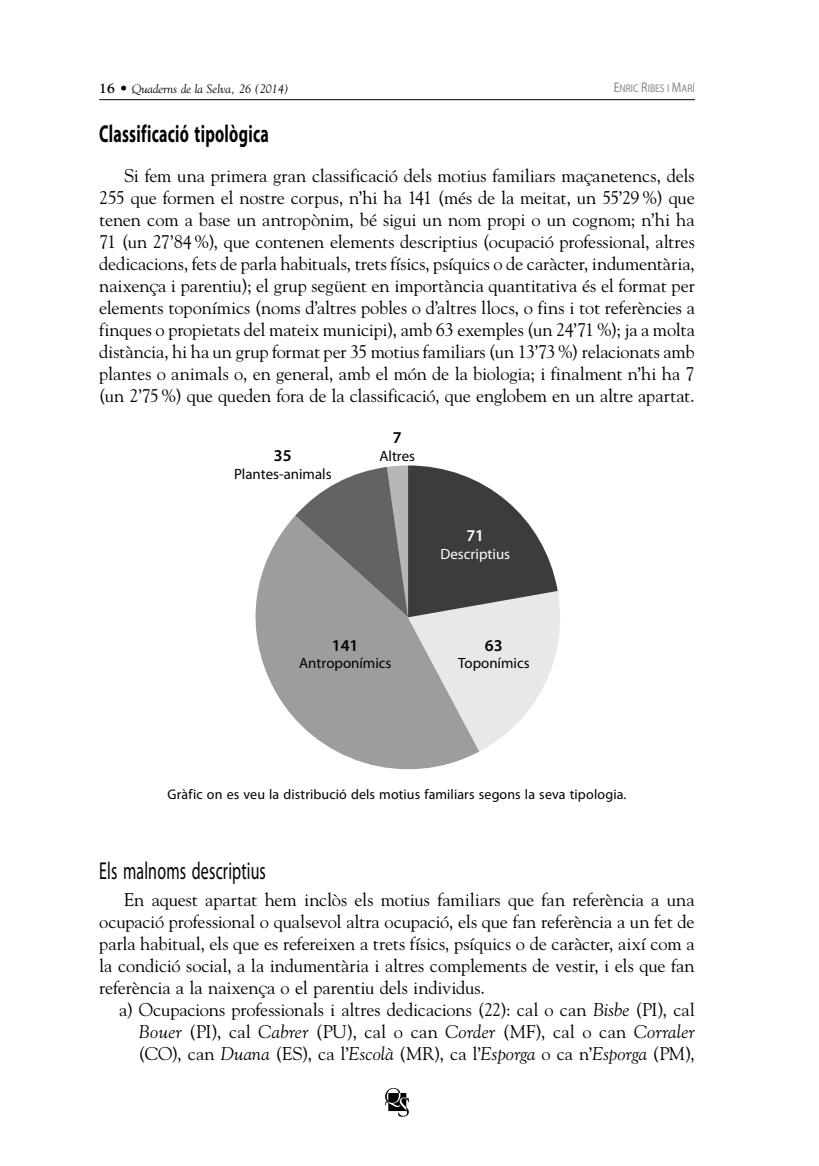
<style>
.page{position:relative;width:819px;height:1166px;background:#fff}
.page>*{position:absolute;margin:0;border:0;box-sizing:border-box;transform-origin:0 0}
.t1{font:700 24.5px "Myriad Pro";letter-spacing:.015em;color:#000;scale:.65 1}
.t2{font:24.5px "Myriad Pro";letter-spacing:.01em;color:#000;scale:.65 1}
.t3{font:18.38px/22.1px "Goudy Std";letter-spacing:-.005em;color:#000;text-align:justify}
.t4{font:600 16.62px "Myriad Pro";color:#000}
.t5{font:600 16.62px "Myriad Pro";color:#fff}
.t6{font:14.88px "Myriad Pro";color:#000}
.t7{font:14.88px "Myriad Pro";color:#fff}
.t8{font:14px "Myriad Pro";letter-spacing:.005em;color:#000}
.t9{font:italic 12.25px "Goudy Std";letter-spacing:-.005em;color:#000}
.t10{font:11.2px "Myriad Pro Regular SC800";color:#878787;scale:.85 1}
.s1{font-weight:700;font-style:normal;font-size:14px}
.s2{font-size:14px}
.s3{font-style:italic}
</style>
<div class="page">
<svg style="left:385px;top:1088px;width:24px;height:28px"></svg>
<hr style="left:99px;top:99px;width:595px;height:1px;background:#000">
<svg style="left:255px;top:516px;width:224px;height:253px;fill:#9d9d9c"></svg>
<svg style="left:295px;top:465px;width:265px;height:286px;background:#9e9e9e"></svg>
<p class="t9" style="left:99px;top:81px;width:191px"><span class="s1">16 •</span> Quaderns de la Selva, 26 (2014)</p>
<p class="t10" style="left:613px;top:82px;width:97px"><span class="s2">E</span>NRIC <span class="s2">R</span>IBES I <span class="s2">M</span>ARÍ</p>
<h1 class="t1" style="left:99px;top:118px;width:262px">Classificació tipològica</h1>
<p class="t3" style="left:99px;top:164px;width:597px;text-indent:25px">Si fem una primera gran classificació dels motius familiars maçanetencs, dels 255 que formen el nostre corpus, n’hi ha 141 (més de la meitat, un 55’29%) que tenen com a base un antropònim, bé sigui un nom propi o un cognom; n’hi ha 71 (un 27’84%), que contenen elements descriptius (ocupació professional, altres dedicacions, fets de parla habituals, trets físics, psíquics o de caràcter, indumentària, naixença i parentiu); el grup següent en importància quantitativa és el format per elements toponímics (noms d’altres pobles o d’altres llocs, o fins i tot referències a finques o propietats del mateix municipi), amb 63 exemples (un 24’71%); ja a molta distància, hi ha un grup format per 35 motius familiars (un 13’73%) relacionats amb plantes o animals o, en general, amb el món de la biologia; i finalment n’hi ha 7 (un 2’75%) que queden fora de la classificació, que englobem en un altre apartat.</p>
<p class="t4" style="left:274px;top:445px;width:19px">35</p>
<p class="t6" style="left:234px;top:465px;width:99px">Plantes-animals</p>
<p class="t4" style="left:393px;top:427px;width:10px">7</p>
<p class="t6" style="left:379px;top:446px;width:37px">Altres</p>
<p class="t5" style="left:466px;top:525px;width:19px">71</p>
<p class="t7" style="left:440px;top:545px;width:71px">Descriptius</p>
<p class="t4" style="left:332px;top:634px;width:28px">141</p>
<p class="t6" style="left:299px;top:654px;width:94px">Antroponímics</p>
<p class="t4" style="left:485px;top:634px;width:19px">63</p>
<p class="t6" style="left:458px;top:654px;width:73px">Toponímics</p>
<p class="t8" style="left:168px;top:786px;width:460px">Gràfic on es veu la distribució dels motius familiars segons la seva tipologia.</p>
<h1 class="t2" style="left:99px;top:855px;width:258px">Els malnoms descriptius</h1>
<p class="t3" style="left:99px;top:888px;width:597px;text-indent:25px">En aquest apartat hem inclòs els motius familiars que fan referència a una ocupació professional o qualsevol altra ocupació, els que fan referència a un fet de parla habitual, els que es refereixen a trets físics, psíquics o de caràcter, així com a la condició social, a la indumentària i altres complements de vestir, i els que fan referència a la naixença o el parentiu dels individus.</p>
<p class="t3" style="left:139px;top:998px;width:557px;text-indent:-20px">a) Ocupacions professionals i altres dedicacions (22): cal o can <span class="s3">Bisbe</span> (PI), cal <span class="s3">Bouer</span> (PI), cal <span class="s3">Cabrer</span> (PU), cal o can <span class="s3">Corder</span> (MF), cal o can <span class="s3">Corraler </span>(CO), can <span class="s3">Duana</span> (ES), ca l’<span class="s3">Escolà</span> (MR), ca l’<span class="s3">Esporga</span> o ca n’<span class="s3">Esporga</span> (PM),</p>
</div>
